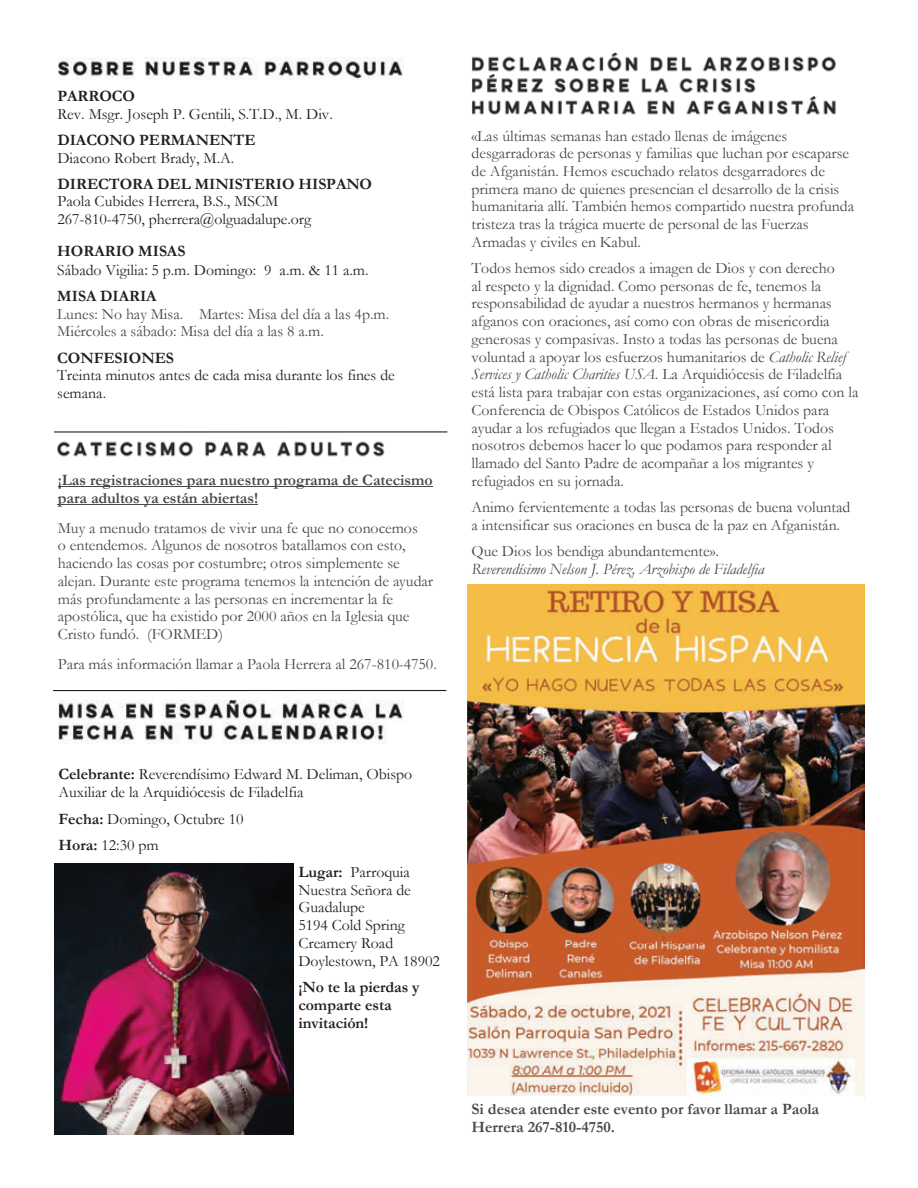
<style>
.page{position:relative;width:918px;height:1188px;background:#fff}
.page>*{position:absolute;margin:0;border:0;box-sizing:border-box;transform-origin:0 0}
.t1{font:15.9px/17.7px "Garamond";color:#474849}
.t2{font:15.9px/17.7px "Garamond";color:#231f20}
.t3{font:700 15.9px/17.9px "Garamond";color:#474849}
.t4{font:700 15.9px/17.9px "Garamond";color:#231f20}
.t5{font:italic 15.9px "Garamond";color:#474849}
.s1{font-weight:700}
.s2{font-family:"Calibri";font-size:15px}
.s3{font-style:italic}
</style>
<div class="page">
<hr style="left:54px;top:431px;width:393px;height:2px;background:#231f20">
<img style="left:58px;top:58px;width:346px;height:22px">
<img style="left:58px;top:441px;width:327px;height:16px">
<hr style="left:58px;top:486px;width:375px;height:1px;background:#474849">
<hr style="left:58px;top:504px;width:200px;height:1px;background:#474849">
<img style="left:58px;top:700px;width:346px;height:21px">
<img style="left:58px;top:722px;width:329px;height:22px">
<img style="left:54px;top:863px;width:240px;height:271px">
<img style="left:472px;top:53px;width:364px;height:22px">
<img style="left:472px;top:75px;width:284px;height:18px">
<img style="left:472px;top:96px;width:364px;height:19px">
<img style="left:468px;top:584px;width:396px;height:512px">
<hr style="left:53px;top:690px;width:393px;height:1px;background:#231f20">
<p class="t4" style="left:57px;top:87px;width:79px">PARROCO</p>
<p class="t2" style="left:57px;top:105px;width:277px">Rev. Msgr. Joseph P. Gentili, S.T.D., M. Div.</p>
<p class="t4" style="left:57px;top:131px;width:200px">DIACONO PERMANENTE</p>
<p class="t2" style="left:57px;top:149px;width:178px">Diacono Robert Brady, M.A.</p>
<p class="t4" style="left:57px;top:175px;width:316px">DIRECTORA DEL MINISTERIO HISPANO</p>
<p class="t2" style="left:57px;top:193px;width:255px">Paola Cubides Herrera, B.S., MSCM<br>267-810-4750, pherrera@olguadalupe.org</p>
<p class="t2" style="left:57px;top:242px;width:313px;line-height:18.6px"><span class="s1">HORARIO MISAS<br></span>Sábado Vigilia<span class="s2">:</span> 5 p.m. Domingo: 9 a.m. &amp; 11 a.m.</p>
<p class="t4" style="left:57px;top:287px;width:101px">MISA DIARIA</p>
<p class="t1" style="left:57px;top:305px;width:334px">Lunes: No hay Misa. Martes: Misa del día a las 4p.m.<br>Miércoles a sábado: Misa del día a las 8 a.m.</p>
<p class="t4" style="left:57px;top:349px;width:118px">CONFESIONES</p>
<p class="t2" style="left:57px;top:367px;width:339px">Treinta minutos antes de cada misa durante los fines de semana.</p>
<p class="t3" style="left:58px;top:471px;width:376px">¡Las registraciones para nuestro programa de Catecismo para adultos ya están abiertas!</p>
<p class="t1" style="left:58px;top:519px;width:377px">Muy a menudo tratamos de vivir una fe que no conocemos<br>o entendemos. Algunos de nosotros batallamos con esto, haciendo las cosas por costumbre; otros simplemente se alejan. Durante este programa tenemos la intención de ayudar más profundamente a las personas en incrementar la fe apostólica, que ha existido por 2000 años en la Iglesia que Cristo fundó. (FORMED)</p>
<p class="t1" style="left:58px;top:655px;width:381px">Para más información llamar a Paola Herrera al 267-810-4750.</p>
<p class="t1" style="left:471px;top:127px;width:384px">«Las últimas semanas han estado llenas de imágenes desgarradoras de personas y familias que luchan por escaparse de Afganistán. Hemos escuchado relatos desgarradores de primera mano de quienes presencian el desarrollo de la crisis humanitaria allí. También hemos compartido nuestra profunda tristeza tras la trágica muerte de personal de las Fuerzas Armadas y civiles en Kabul.</p>
<p class="t1" style="left:471px;top:260px;width:389px">Todos hemos sido creados a imagen de Dios y con derecho<br>al respeto y la dignidad. Como personas de fe, tenemos la responsabilidad de ayudar a nuestros hermanos y hermanas afganos con oraciones, así como con obras de misericordia generosas y compasivas. Insto a todas las personas de buena voluntad a apoyar los esfuerzos humanitarios de <span class="s3">Catholic Relief Services y Catholic Charities USA</span>. La Arquidiócesis de Filadelfia está lista para trabajar con estas organizaciones, así como con la Conferencia de Obispos Católicos de Estados Unidos para ayudar a los refugiados que llegan a Estados Unidos. Todos nosotros debemos hacer lo que podamos para responder al llamado del Santo Padre de acompañar a los migrantes y refugiados en su jornada.</p>
<p class="t1" style="left:471px;top:498px;width:380px">Animo fervientemente a todas las personas de buena voluntad a intensificar sus oraciones en busca de la paz en Afganistán.</p>
<p class="t1" style="left:471px;top:542px;width:249px">Que Dios los bendiga abundantemente».</p>
<p class="t5" style="left:471px;top:560px;width:294px">Reverendísimo Nelson J. Pérez, Arzobispo de Filadelfia</p>
<p class="t2" style="left:59px;top:765px;width:355px"><span class="s1">Celebrante:</span> Reverendísimo Edward M. Deliman, Obispo<br>Auxiliar de la Arquidiócesis de Filadelfia</p>
<p class="t2" style="left:59px;top:805px;width:186px;line-height:26.8px"><span class="s1">Fecha:</span> Domingo, Octubre 10<br><span class="s1">Hora:</span> 12:30 pm</p>
<p class="t2" style="left:298px;top:864px;width:143px"><span class="s1">Lugar:</span> Parroquia<br>Nuestra Señora de<br>Guadalupe<br>5194 Cold Spring<br>Creamery Road<br>Doylestown, PA 18902</p>
<p class="t4" style="left:298px;top:979px;width:123px">¡No te la pierdas y comparte esta invitación!</p>
<p class="t3" style="left:471px;top:1100px;width:349px">Si desea atender este evento por favor llamar a Paola<br>Herrera 267-810-4750.</p>
</div>
